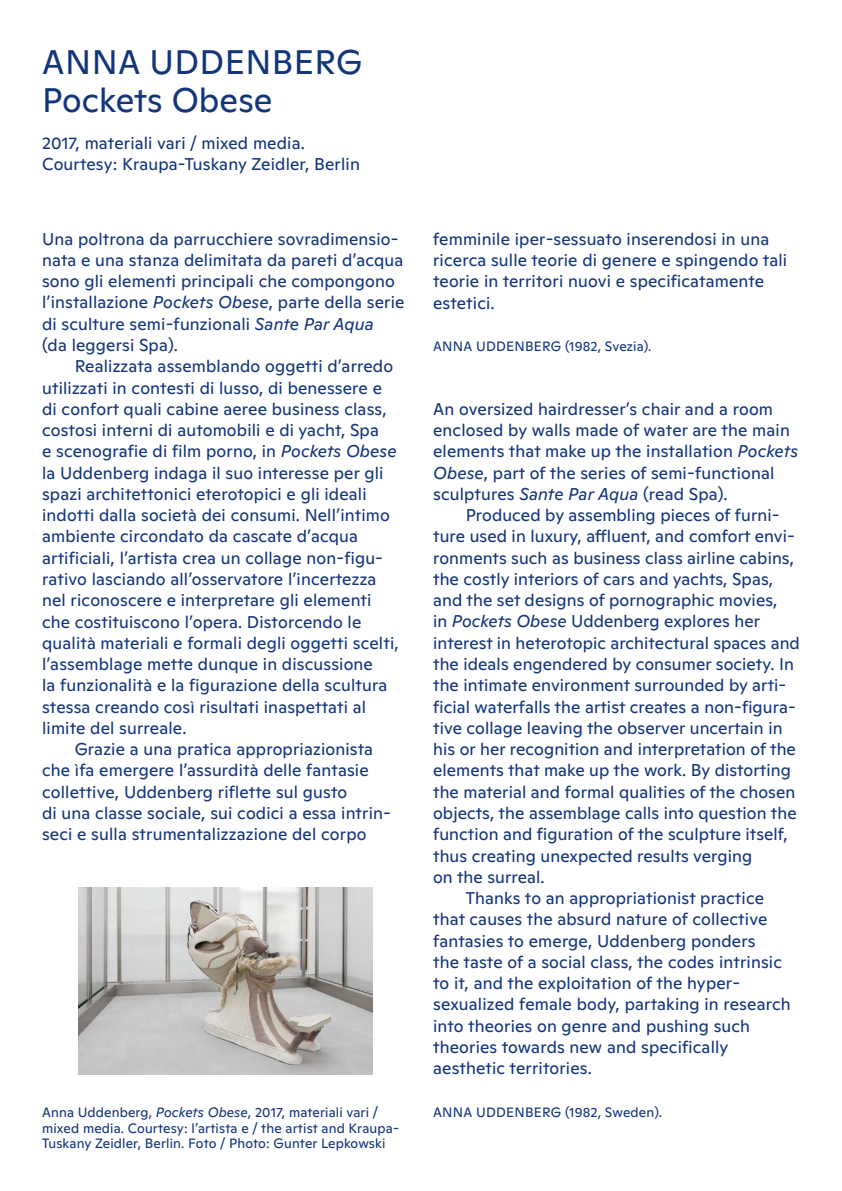
<style>
.page{position:relative;width:842px;height:1191px;background:#fff}
.page>*{position:absolute;margin:0;border:0;box-sizing:border-box;transform-origin:0 0}
.t1{font:34px/37.2px "Ginto Normal";letter-spacing:.015em;color:#13357a}
.t2{font:17px/21.2px "Ginto Normal";letter-spacing:.01em;color:#13357a}
.t3{font:13.6px/16px "Ginto Normal";letter-spacing:.01em;color:#13357a}
.s1{font-style:italic}
</style>
<div class="page">
<img style="left:79px;top:888px;width:293px;height:186px">
<h1 class="t1" style="left:42px;top:42px;width:322px">ANNA UDDENBERG<br>Pockets Obese</h1>
<p class="t2" style="left:42px;top:131px;width:319px">2017, materiali vari / mixed media.<br>Courtesy: Kraupa-Tuskany Zeidler, Berlin</p>
<p class="t2" style="left:42px;top:227px;width:364px">Una poltrona da parrucchiere sovradimensio&shy;nata e una stanza delimitata da pareti d’acqua sono gli elementi principali che compongono l’installazione <span class="s1">Pockets Obese</span>, parte della serie di sculture semi-funzionali <span class="s1">Sante Par Aqua<br></span>(da leggersi Spa).</p>
<p class="t2" style="left:75px;top:354px;width:320px">Realizzata assemblando oggetti d’arredo</p>
<p class="t2" style="left:42px;top:376px;width:341px">utilizzati in contesti di lusso, di benessere e</p>
<p class="t2" style="left:42px;top:397px;width:346px">di confort quali cabine aeree business class,</p>
<p class="t2" style="left:42px;top:418px;width:338px">costosi interni di automobili e di yacht, Spa</p>
<p class="t2" style="left:42px;top:439px;width:356px">e scenografie di film porno, in <span class="s1">Pockets Obese</span></p>
<p class="t2" style="left:42px;top:461px;width:343px">la Uddenberg indaga il suo interesse per gli</p>
<p class="t2" style="left:42px;top:482px;width:326px">spazi architettonici eterotopici e gli ideali</p>
<p class="t2" style="left:42px;top:503px;width:349px">indotti dalla società dei consumi. Nell’intimo</p>
<p class="t2" style="left:42px;top:524px;width:318px">ambiente circondato da cascate d’acqua</p>
<p class="t2" style="left:42px;top:546px;width:342px">artificiali, l’artista crea un collage non-figu-</p>
<p class="t2" style="left:42px;top:567px;width:336px">rativo lasciando all’osservatore l’incertezza</p>
<p class="t2" style="left:42px;top:588px;width:331px">nel riconoscere e interpretare gli elementi</p>
<p class="t2" style="left:42px;top:610px;width:321px">che costituiscono l’opera. Distorcendo le</p>
<p class="t2" style="left:42px;top:631px;width:358px">qualità materiali e formali degli oggetti scelti,</p>
<p class="t2" style="left:42px;top:652px;width:332px">l’assemblage mette dunque in discussione</p>
<p class="t2" style="left:42px;top:673px;width:347px">la funzionalità e la figurazione della scultura</p>
<p class="t2" style="left:42px;top:695px;width:326px">stessa creando così risultati inaspettati al</p>
<p class="t2" style="left:42px;top:716px;width:146px">limite del surreale.</p>
<p class="t2" style="left:75px;top:737px;width:300px">Grazie a una pratica appropriazionista</p>
<p class="t2" style="left:42px;top:758px;width:328px">che ìfa emergere l’assurdità delle fantasie</p>
<p class="t2" style="left:42px;top:780px;width:307px">collettive, Uddenberg riflette sul gusto</p>
<p class="t2" style="left:42px;top:801px;width:350px">di una classe sociale, sui codici a essa intrin-</p>
<p class="t2" style="left:42px;top:822px;width:326px">seci e sulla strumentalizzazione del corpo</p>
<p class="t2" style="left:433px;top:227px;width:356px">femminile iper-sessuato inserendosi in una ricerca sulle teorie di genere e spingendo tali teorie in territori nuovi e specificatamente estetici.</p>
<p class="t3" style="left:433px;top:337px;width:220px">ANNA UDDENBERG (1982, Svezia).</p>
<p class="t2" style="left:433px;top:397px;width:366px">An oversized hairdresser’s chair and a room enclosed by walls made of water are the main elements that make up the installation <span class="s1">Pockets Obese</span>, part of the series of semi-functional sculptures <span class="s1">Sante Par Aqua</span> (read Spa).</p>
<p class="t2" style="left:466px;top:503px;width:315px">Produced by assembling pieces of furni-</p>
<p class="t2" style="left:433px;top:524px;width:363px">ture used in luxury, affluent, and comfort envi-</p>
<p class="t2" style="left:433px;top:546px;width:362px">ronments such as business class airline cabins,</p>
<p class="t2" style="left:433px;top:567px;width:341px">the costly interiors of cars and yachts, Spas,</p>
<p class="t2" style="left:433px;top:588px;width:346px">and the set designs of pornographic movies,</p>
<p class="t2" style="left:433px;top:609px;width:328px">in <span class="s1">Pockets Obese</span> Uddenberg explores her</p>
<p class="t2" style="left:433px;top:631px;width:368px">interest in heterotopic architectural spaces and</p>
<p class="t2" style="left:433px;top:652px;width:362px">the ideals engendered by consumer society. In</p>
<p class="t2" style="left:433px;top:673px;width:355px">the intimate environment surrounded by arti-</p>
<p class="t2" style="left:433px;top:695px;width:364px">ficial waterfalls the artist creates a non-figura-</p>
<p class="t2" style="left:433px;top:716px;width:351px">tive collage leaving the observer uncertain in</p>
<p class="t2" style="left:433px;top:737px;width:364px">his or her recognition and interpretation of the</p>
<p class="t2" style="left:433px;top:758px;width:359px">elements that make up the work. By distorting</p>
<p class="t2" style="left:433px;top:780px;width:364px">the material and formal qualities of the chosen</p>
<p class="t2" style="left:433px;top:801px;width:365px">objects, the assemblage calls into question the</p>
<p class="t2" style="left:433px;top:822px;width:356px">function and figuration of the sculpture itself,</p>
<p class="t2" style="left:433px;top:843px;width:321px">thus creating unexpected results verging</p>
<p class="t2" style="left:433px;top:865px;width:113px">on the surreal.</p>
<p class="t2" style="left:466px;top:886px;width:300px">Thanks to an appropriationist practice</p>
<p class="t2" style="left:433px;top:907px;width:336px">that causes the absurd nature of collective</p>
<p class="t2" style="left:433px;top:928px;width:324px">fantasies to emerge, Uddenberg ponders</p>
<p class="t2" style="left:433px;top:950px;width:350px">the taste of a social class, the codes intrinsic</p>
<p class="t2" style="left:433px;top:971px;width:309px">to it, and the exploitation of the hyper-</p>
<p class="t2" style="left:433px;top:992px;width:359px">sexualized female body, partaking in research</p>
<p class="t2" style="left:433px;top:1014px;width:318px">into theories on genre and pushing such</p>
<p class="t2" style="left:433px;top:1035px;width:297px">theories towards new and specifically</p>
<p class="t2" style="left:433px;top:1056px;width:160px">aesthetic territories.</p>
<p class="t3" style="left:42px;top:1102px;width:338px">Anna Uddenberg, <span class="s1">Pockets Obese</span>, 2017, materiali vari /</p>
<p class="t3" style="left:433px;top:1102px;width:230px">ANNA UDDENBERG (1982, Sweden).</p>
<p class="t3" style="left:42px;top:1118px;width:359px">mixed media. Courtesy: l’artista e / the artist and Kraupa-<br>Tuskany Zeidler, Berlin. Foto / Photo: Gunter Lepkowski</p>
</div>
